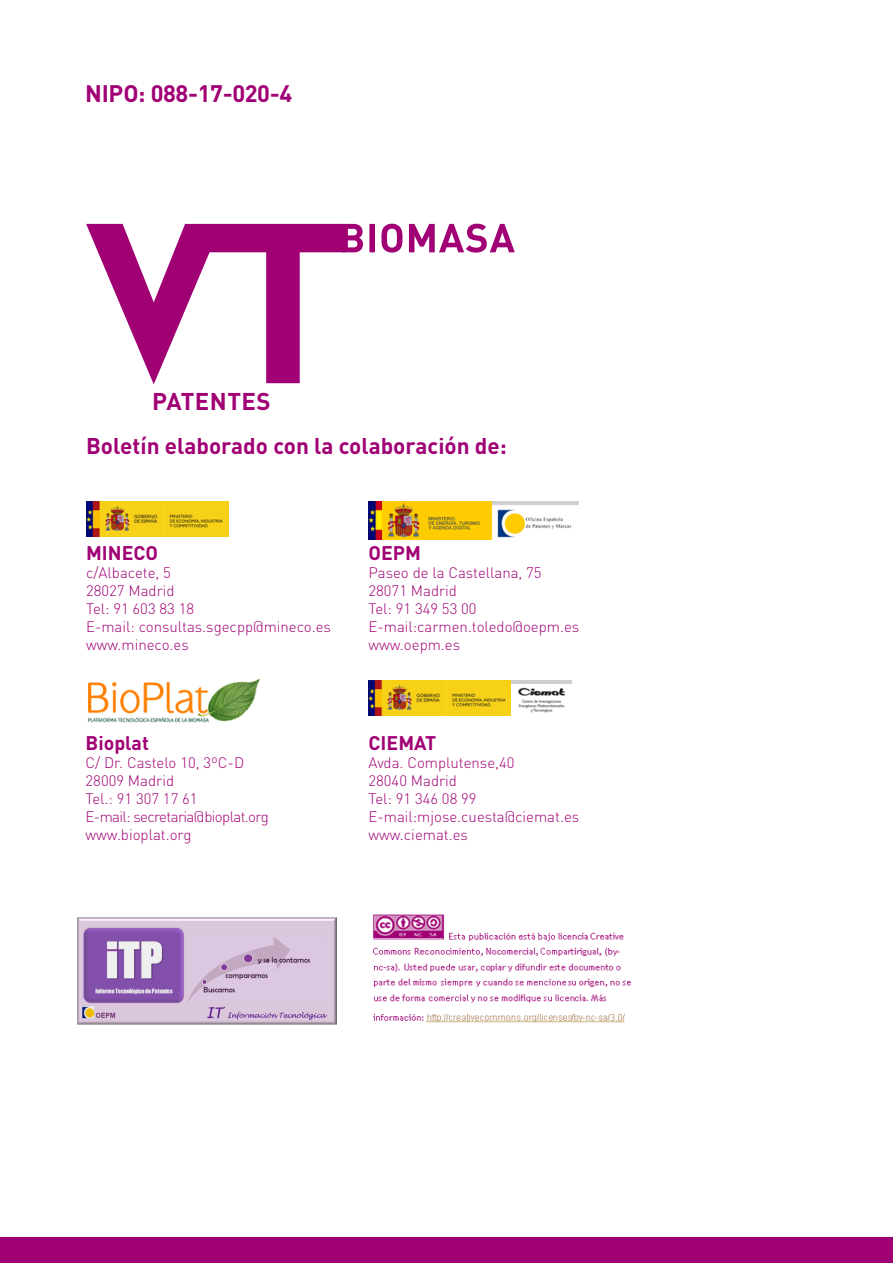
<style>
.page{position:relative;width:893px;height:1263px;background:#fff}
.page>*{position:absolute;margin:0;border:0;box-sizing:border-box;transform-origin:0 0}
.t1{font:700 24px "DIN Pro";letter-spacing:.02em;color:#a10075}
.t2{font:700 23.7px "DIN Pro";letter-spacing:-.015em;color:#a10075}
.t3{font:700 22.5px "DIN Pro";color:#a10075}
.t4{font:700 19.5px "DIN Pro";color:#a10075}
.t5{font:300 15px/18px "DIN Pro";color:#a10075}
</style>
<div class="page">
<img style="left:87px;top:678px;width:173px;height:45px">
<img style="left:373px;top:914px;width:258px;height:109px">
<div style="left:0;top:1237px;width:893px;height:26px;background:#a10075"></div>
<img style="left:86px;top:501px;width:143px;height:36px">
<img style="left:368px;top:680px;width:143px;height:36px">
<hr style="left:511px;top:680px;width:61px;height:4px;background:#cecece">
<img style="left:517px;top:687px;width:49px;height:26px">
<svg style="left:86px;top:224px;width:429px;height:160px"></svg>
<img style="left:77px;top:918px;width:259px;height:106px">
<img style="left:368px;top:501px;width:210px;height:38px">
<h2 class="t2" style="left:85px;top:74px;width:208px">NIPO: 088-17-020-4</h2>
<h1 class="t1" style="left:152px;top:381px;width:120px">PATENTES</h1>
<h3 class="t3" style="left:86px;top:427px;width:422px">Boletín elaborado con la colaboración de:</h3>
<h3 class="t4" style="left:86px;top:536px;width:73px">MINECO</h3>
<p class="t5" style="left:86px;top:562px;width:246px">c/Albacete, 5<br>28027 Madrid<br>Tel: 91 603 83 18<br>E-mail: consultas.sgecpp@mineco.es www.mineco.es</p>
<h3 class="t4" style="left:86px;top:726px;width:65px">Bioplat</h3>
<p class="t5" style="left:86px;top:752px;width:185px">C/ Dr. Castelo 10, 3ºC-D<br>28009 Madrid<br>Tel.: 91 307 17 61<br>E-mail: secretaria@bioplat.org www.bioplat.org</p>
<h3 class="t4" style="left:368px;top:536px;width:54px">OEPM</h3>
<p class="t5" style="left:368px;top:562px;width:212px">Paseo de la Castellana, 75<br>28071 Madrid<br>Tel: 91 349 53 00<br>E-mail:carmen.toledo@oepm.es www.oepm.es</p>
<h3 class="t4" style="left:368px;top:726px;width:69px">CIEMAT</h3>
<p class="t5" style="left:368px;top:752px;width:212px">Avda. Complutense,40<br>28040 Madrid<br>Tel: 91 346 08 99<br>E-mail:mjose.cuesta@ciemat.es www.ciemat.es</p>
</div>
